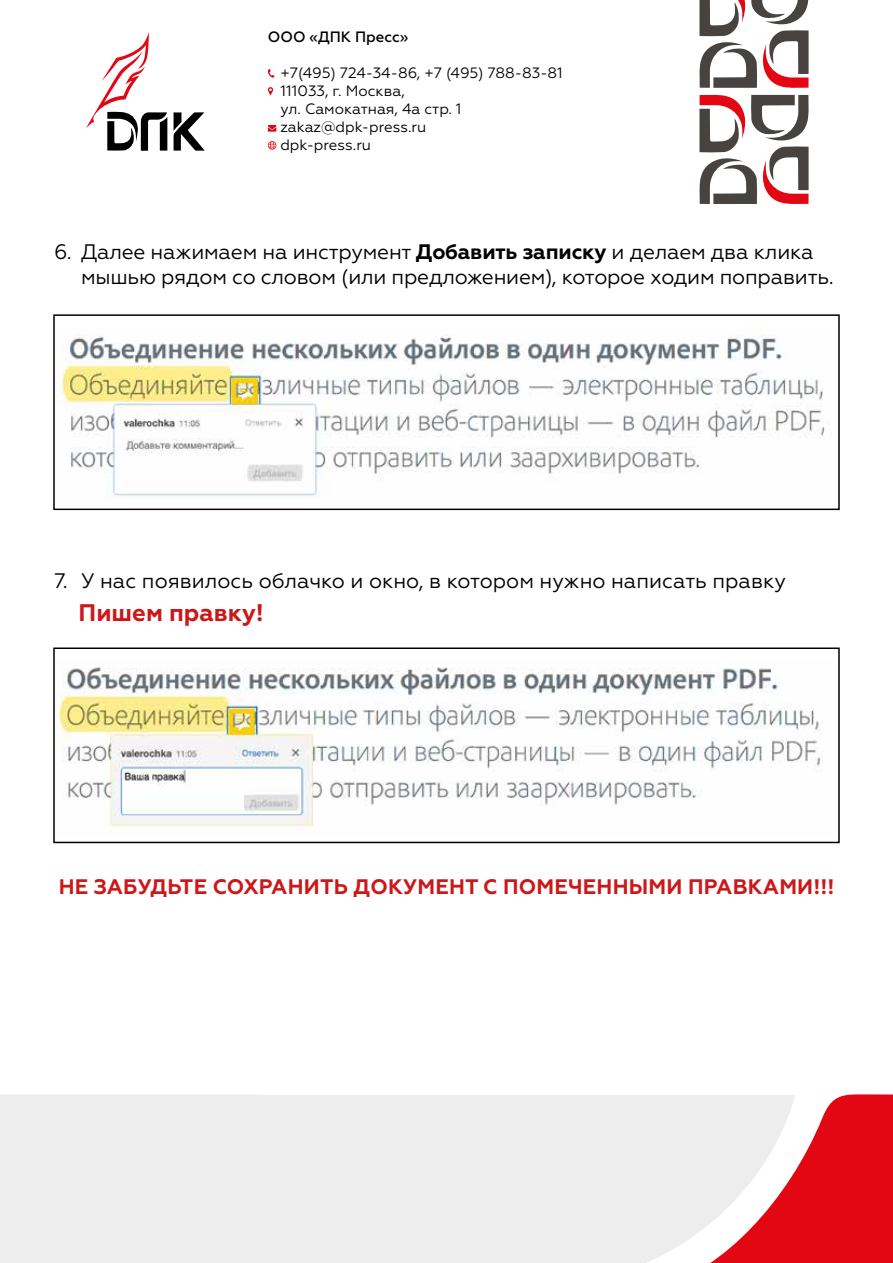
<style>
.page{position:relative;width:893px;height:1263px;background:#fff}
.page>*{position:absolute;margin:0;border:0;box-sizing:border-box;transform-origin:0 0}
.t1{font:700 24px "Geometria";color:#cd1719}
.t2{font:21px/25.2px "Geometria";letter-spacing:-.01em;color:#000}
.t3{font:700 21px "Geometria";letter-spacing:.01em;color:#cd1719}
.t4{font:15px/18px "Geometria";color:#000}
.t5{font:500 15px "Geometria";color:#000}
.s1{font-weight:700}
</style>
<div class="page">
<svg style="left:174px;top:112px;width:31px;height:39px"></svg>
<svg style="left:86px;top:32px;width:81px;height:119px"></svg>
<div style="left:0;top:1095px;width:666px;height:168px;background:#ededed"></div>
<svg style="left:666px;top:1094px;width:227px;height:169px"></svg>
<svg style="left:699px;top:0;width:110px;height:88px"></svg>
<svg style="left:699px;top:95px;width:110px;height:109px"></svg>
<svg style="left:268px;top:69px;width:7px;height:9px"></svg>
<svg style="left:268px;top:87px;width:5px;height:9px"></svg>
<svg style="left:268px;top:125px;width:8px;height:7px"></svg>
<svg style="left:268px;top:141px;width:8px;height:9px"></svg>
<img style="left:56px;top:335px;width:769px;height:162px">
<div style="left:53px;top:314px;width:787px;height:196px;border:2px solid #000"></div>
<img style="left:56px;top:667px;width:765px;height:165px">
<div style="left:53px;top:647px;width:787px;height:196px;border:2px solid #000"></div>
<p class="t5" style="left:268px;top:28px;width:142px">ООО «ДПК Пресс»</p>
<p class="t4" style="left:280px;top:63px;width:284px">+7(495) 724-34-86, +7 (495) 788-83-81<br>111033, г. Москва,<br>ул. Самокатная, 4а стр. 1 zakaz@dpk-press.ru<br>dpk-press.ru</p>
<p class="t2" style="left:81px;top:239px;width:754px;text-indent:-27px">6. Далее нажимаем на инструмент <span class="s1">Добавить записку</span> и делаем два клика мышью рядом со словом (или предложением), которое ходим поправить.</p>
<p class="t2" style="left:54px;top:568px;width:733px">7. У нас появилось облачко и окно, в котором нужно написать правку</p>
<p class="t1" style="left:79px;top:599px;width:187px">Пишем правку!</p>
<p class="t3" style="left:59px;top:874px;width:777px">НЕ ЗАБУДЬТЕ СОХРАНИТЬ ДОКУМЕНТ С ПОМЕЧЕННЫМИ ПРАВКАМИ!!!</p>
</div>
